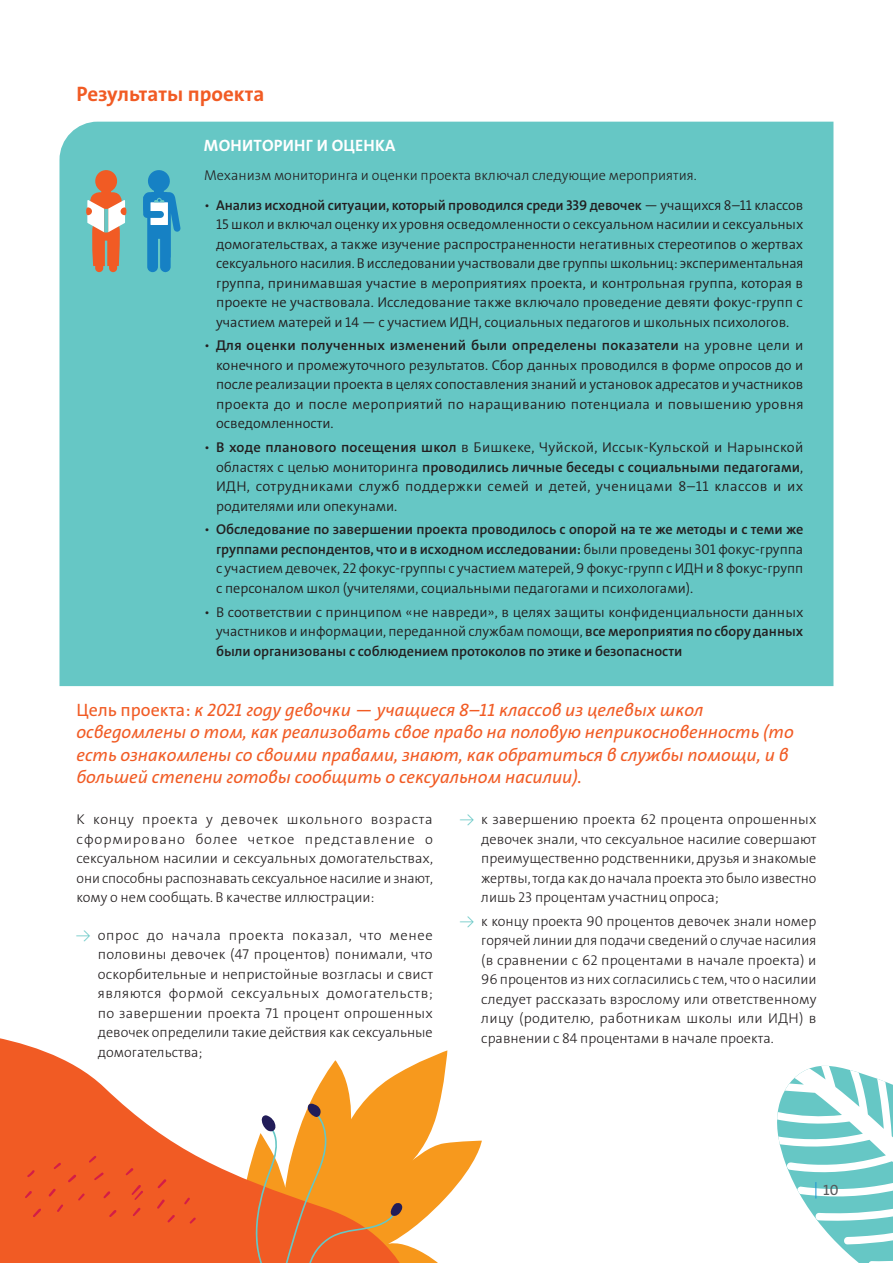
<style>
.page{position:relative;width:893px;height:1263px;background:#fff}
.page>*{position:absolute;margin:0;border:0;box-sizing:border-box;transform-origin:0 0}
.t1{font:21px "Grundfos The Sans OT 7 B";color:#f15b24}
.t2{font:18px/22.5px "Grundfos The Sans OT 5 R Italic";color:#f15b24}
.t3{font:16.5px "Grundfos The Sans OT 7 B";letter-spacing:.015em;color:#fff}
.t4{font:15px "Grundfos The Sans OT 5 R";color:#57585a}
.t5{font:14.25px/19.5px "Grundfos The Sans OT 4 SL";color:#231f20;text-align:justify}
.t6{font:14.25px/19.5px "Grundfos The Sans OT 3 L";color:#231f20;text-align:justify}
.t7{font:14.25px/19.5px "Grundfos The Sans OT 6 SB";color:#231f20;text-align:right}
.t8{font:14.25px/19.5px "Grundfos The Sans OT 4 SL";letter-spacing:.025em;color:#231f20}
.t9{font:14.25px "Grundfos The Sans OT 6 SB";letter-spacing:.02em;color:#231f20}
.s1{font-family:"Grundfos The Sans OT 3 L"}
.s2{font-family:"Grundfos The Sans OT 4 SL"}
.s3{font-family:"Grundfos The Sans OT 6 SB"}
.s4{font-family:"Grundfos The Sans OT 5 R"}
.s5{color:#66c7c5}
</style>
<div class="page">
<svg style="left:777px;top:1065px;width:116px;height:198px"></svg>
<div style="left:59px;top:121px;width:775px;height:566px;background:#66c7c5"></div>
<svg style="left:143px;top:169px;width:38px;height:103px;background:#45a4c8"></svg>
<svg style="left:86px;top:170px;width:41px;height:102px"></svg>
<svg style="left:0;top:1038px;width:482px;height:225px"></svg>
<svg style="left:157px;top:1199px;width:8px;height:10px"></svg>
<svg style="left:133px;top:1208px;width:8px;height:8px"></svg>
<svg style="left:132px;top:1185px;width:11px;height:15px"></svg>
<svg style="left:157px;top:1179px;width:9px;height:9px"></svg>
<svg style="left:184px;top:1198px;width:6px;height:6px"></svg>
<svg style="left:167px;top:1215px;width:8px;height:7px"></svg>
<svg style="left:190px;top:1217px;width:6px;height:6px"></svg>
<svg style="left:109px;top:1210px;width:8px;height:7px"></svg>
<svg style="left:103px;top:1191px;width:7px;height:7px"></svg>
<svg style="left:126px;top:1168px;width:7px;height:7px"></svg>
<svg style="left:94px;top:1172px;width:10px;height:8px"></svg>
<svg style="left:78px;top:1193px;width:7px;height:7px"></svg>
<svg style="left:68px;top:1174px;width:8px;height:8px"></svg>
<svg style="left:89px;top:1156px;width:7px;height:7px"></svg>
<svg style="left:54px;top:1162px;width:7px;height:7px"></svg>
<svg style="left:48px;top:1188px;width:8px;height:9px"></svg>
<svg style="left:57px;top:1204px;width:6px;height:8px"></svg>
<svg style="left:25px;top:1191px;width:16px;height:26px"></svg>
<svg style="left:27px;top:1170px;width:8px;height:7px"></svg>
<svg style="left:284px;top:1103px;width:118px;height:160px;background:#f08e30"></svg>
<svg style="left:254px;top:1115px;width:24px;height:148px;background:#e28850"></svg>
<h1 class="t1" style="left:77px;top:80px;width:189px">Результаты проекта</h1>
<p class="t3" style="left:204px;top:135px;width:193px">МОНИТОРИНГ И ОЦЕНКА</p>
<p class="t6" style="left:204px;top:166px;width:494px">Механизм мониторинга и оценки проекта включал следующие мероприятия.</p>
<p class="t7" style="left:204px;top:195px;width:601px"><span class="s1">•</span> Анализ исходной ситуации, который проводился среди 339 девочек <span class="s2">— учащихся 8–11 классов</span></p>
<p class="t5" style="left:216px;top:215px;width:589px">15 школ и включал оценку их уровня осведомленности о сексуальном насилии и сексуальных домогательствах, а также изучение распространенности негативных стереотипов о жертвах сексуального насилия. В исследовании участвовали две группы школьниц: экспериментальная группа, принимавшая участие в мероприятиях проекта, и контрольная группа, которая в проекте не участвовала. Исследование также включало проведение девяти фокус-групп с участием матерей и 14 — с участием ИДН, социальных педагогов и школьных психологов.</p>
<p class="t9" style="left:204px;top:336px;width:601px"><span class="s1">•</span> Для оценки полученных изменений были определены показатели <span class="s2">на уровне цели и</span></p>
<p class="t5" style="left:216px;top:355px;width:589px">конечного и промежуточного результатов. Сбор данных проводился в форме опросов до и после реализации проекта в целях сопоставления знаний и установок адресатов и участников проекта до и после мероприятий по наращиванию потенциала и повышению уровня осведомленности.</p>
<p class="t5" style="left:204px;top:438px;width:601px"><span class="s1">•</span> <span class="s3">В ходе планового посещения школ</span> в Бишкеке, Чуйской, Иссык-Кульской и Нарынской</p>
<p class="t7" style="left:216px;top:457px;width:589px"><span class="s2">областях с целью мониторинга</span> проводились личные беседы с социальными педагогами<span class="s2">,</span></p>
<p class="t8" style="left:216px;top:477px;width:589px">ИДН, сотрудниками служб поддержки семей и детей, ученицами 8–11 классов и их родителями или опекунами.</p>
<p class="t7" style="left:204px;top:520px;width:601px"><span class="s1">•</span> Обследование по завершении проекта проводилось с опорой на те же методы и с теми же группами респондентов, что и в исходном исследовании: <span class="s2">были проведены 301 фокус-группа</span></p>
<p class="t5" style="left:216px;top:559px;width:589px">с участием девочек, 22 фокус-группы с участием матерей, 9 фокус-групп с ИДН и 8 фокус-групп с персоналом школ (учителями, социальными педагогами и психологами).</p>
<p class="t5" style="left:204px;top:602px;width:601px;text-align:right"><span class="s1">•</span> В соответствии с принципом «не навреди», в целях защиты конфиденциальности данных участников и информации, переданной службам помощи, <span class="s3">все мероприятия по сбору данных</span></p>
<p class="t7" style="left:216px;top:641px;width:468px">были организованы с соблюдением протоколов по этике и безопасности</p>
<p class="t2" style="left:77px;top:699px;width:719px"><span class="s4">Цель проекта:</span> к 2021 году девочки — учащиеся 8–11 классов из целевых школ осведомлены о том, как реализовать свое право на половую неприкосновенность (то есть ознакомлены со своими правами, знают, как обратиться в службы помощи, и в большей степени готовы сообщить о сексуальном насилии).</p>
<p class="t6" style="left:77px;top:809px;width:358px">К концу проекта у девочек школьного возраста сформировано более четкое представление о сексуальном насилии и сексуальных домогательствах, они способны распознавать сексуальное насилие и знают, кому о нем сообщать. В качестве иллюстрации:</p>
<p class="t6" style="left:98px;top:925px;width:337px;text-indent:-21px"><span class="s5">→</span> опрос до начала проекта показал, что менее половины девочек (47 процентов) понимали, что оскорбительные и непристойные возгласы и свист являются формой сексуальных домогательств; по завершении проекта 71 процент опрошенных девочек определили такие действия как сексуальные домогательства;</p>
<p class="t6" style="left:481px;top:809px;width:337px;text-indent:-21px"><span class="s5">→</span> к завершению проекта 62 процента опрошенных девочек знали, что сексуальное насилие совершают преимущественно родственники, друзья и знакомые жертвы, тогда как до начала проекта это было известно лишь 23 процентам участниц опроса;</p>
<p class="t6" style="left:481px;top:911px;width:337px;text-indent:-21px"><span class="s5">→</span> к концу проекта 90 процентов девочек знали номер горячей линии для подачи сведений о случае насилия (в сравнении с 62 процентами в начале проекта) и 96 процентов из них согласились с тем, что о насилии следует рассказать взрослому или ответственному лицу (родителю, работникам школы или ИДН) в сравнении с 84 процентами в начале проекта.</p>
<p class="t4" style="left:823px;top:1180px;width:17px">10</p>
</div>
